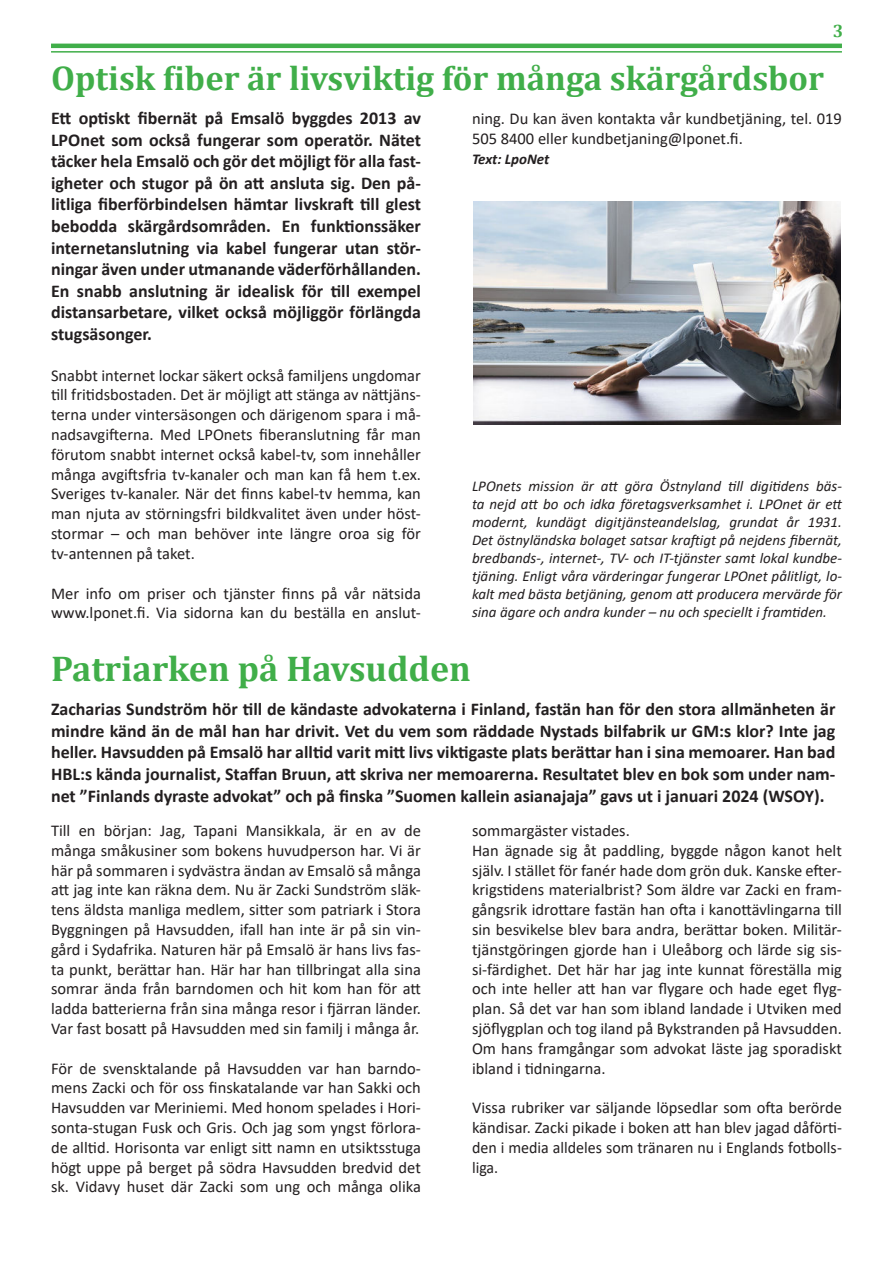
<style>
.page{position:relative;width:893px;height:1263px;background:#fff}
.page>*{position:absolute;margin:0;border:0;box-sizing:border-box;transform-origin:0 0}
.t1{font:700 36px "Cambria";color:#40ae49}
.t2{font:700 34.5px "Cambria";color:#40ae49}
.t3{font:700 18px/21.6px "Calibri";color:#231f20;text-align:justify}
.t4{font:700 18px "Cambria";color:#40ae49}
.t5{font:16.5px/19.8px "Calibri";color:#231f20;text-align:justify}
.t6{font:italic 15px/18px "Calibri";color:#231f20;text-align:justify}
.t7{font:italic 700 15px "Calibri";color:#231f20}
</style>
<div class="page">
<hr style="left:51px;top:44px;width:791px;height:4px;background:#40ae49">
<hr style="left:51px;top:51px;width:791px;height:2px;background:#40ae49">
<img style="left:473px;top:202px;width:367px;height:223px">
<p class="t4" style="left:833px;top:21px;width:12px">3</p>
<h2 class="t2" style="left:51px;top:53px;width:775px">Optisk fiber är livsviktig för många skärgårdsbor</h2>
<p class="t3" style="left:51px;top:107px;width:371px">Ett optiskt fibernät på Emsalö byggdes 2013 av LPOnet som också fungerar som operatör. Nätet täcker hela Emsalö och gör det möjligt för alla fast&shy;igheter och stugor på ön att ansluta sig. Den på&shy;litliga fiberförbindelsen hämtar livskraft till glest bebodda skärgårdsområden. En funktionssäker internetanslutning via kabel fungerar utan stör&shy;ningar även under utmanande väderförhållanden.<br>En snabb anslutning är idealisk för till exempel distansarbetare, vilket också möjliggör förlängda stugsäsonger.</p>
<p class="t5" style="left:51px;top:365px;width:371px">Snabbt internet lockar säkert också familjens ungdomar till fritidsbostaden. Det är möjligt att stänga av nättjäns&shy;terna under vintersäsongen och därigenom spara i må&shy;nadsavgifterna. Med LPOnets fiberanslutning får man förutom snabbt internet också kabel-tv, som innehåller många avgiftsfria tv-kanaler och man kan få hem t.ex.<br>Sveriges tv-kanaler. När det finns kabel-tv hemma, kan man njuta av störningsfri bildkvalitet även under höst&shy;stormar – och man behöver inte längre oroa sig för tv-antennen på taket.</p>
<p class="t5" style="left:51px;top:583px;width:371px">Mer info om priser och tjänster finns på vår nätsida www.lponet.fi. Via sidorna kan du beställa en anslut-</p>
<p class="t5" style="left:472px;top:108px;width:371px">ning. Du kan även kontakta vår kundbetjäning, tel. 019<br>505 8400 eller kundbetjaning@lponet.fi.</p>
<p class="t7" style="left:472px;top:148px;width:79px">Text: LpoNet</p>
<p class="t6" style="left:472px;top:476px;width:372px">LPOnets mission är att göra Östnyland till digitidens bäs&shy;ta nejd att bo och idka företagsverksamhet i. LPOnet är ett modernt, kundägt digitjänsteandelslag, grundat år 1931.<br>Det östnyländska bolaget satsar kraftigt på nejdens fibernät, bredbands-, internet-, TV- och IT-tjänster samt lokal kundbe&shy;tjäning. Enligt våra värderingar fungerar LPOnet pålitligt, lo&shy;kalt med bästa betjäning, genom att producera mervärde för sina ägare och andra kunder – nu och speciellt i framtiden.</p>
<h1 class="t1" style="left:51px;top:648px;width:421px">Patriarken på Havsudden</h1>
<p class="t3" style="left:51px;top:698px;width:786px">Zacharias Sundström hör till de kändaste advokaterna i Finland, fastän han för den stora allmänheten är mindre känd än de mål han har drivit. Vet du vem som räddade Nystads bilfabrik ur GM:s klor? Inte jag heller. Havsudden på Emsalö har alltid varit mitt livs viktigaste plats berättar han i sina memoarer. Han bad HBL:s kända journalist, Staffan Bruun, att skriva ner memoarerna. Resultatet blev en bok som under nam&shy;net ”Finlands dyraste advokat” och på finska ”Suomen kallein asianajaja” gavs ut i januari 2024 (WSOY).</p>
<p class="t5" style="left:51px;top:820px;width:371px">Till en början: Jag, Tapani Mansikkala, är en av de många småkusiner som bokens huvudperson har. Vi är här på sommaren i sydvästra ändan av Emsalö så många att jag inte kan räkna dem. Nu är Zacki Sundström släk&shy;tens äldsta manliga medlem, sitter som patriark i Stora Byggningen på Havsudden, ifall han inte är på sin vin&shy;gård i Sydafrika. Naturen här på Emsalö är hans livs fas&shy;ta punkt, berättar han. Här har han tillbringat alla sina somrar ända från barndomen och hit kom han för att ladda batterierna från sina många resor i fjärran länder.<br>Var fast bosatt på Havsudden med sin familj i många år.</p>
<p class="t5" style="left:51px;top:1058px;width:371px">För de svensktalande på Havsudden var han barndo&shy;mens Zacki och för oss finskatalande var han Sakki och Havsudden var Meriniemi. Med honom spelades i Hori&shy;sonta-stugan Fusk och Gris. Och jag som yngst förlora&shy;de alltid. Horisonta var enligt sitt namn en utsiktsstuga högt uppe på berget på södra Havsudden bredvid det sk. Vidavy huset där Zacki som ung och många olika</p>
<p class="t5" style="left:472px;top:821px;width:371px;text-align:left">sommargäster vistades.<br>Han ägnade sig åt paddling, byggde någon kanot helt själv. I stället för fanér hade dom grön duk. Kanske efter&shy;krigstidens materialbrist? Som äldre var Zacki en fram&shy;gångsrik idrottare fastän han ofta i kanottävlingarna till sin besvikelse blev bara andra, berättar boken. Militär&shy;tjänstgöringen gjorde han i Uleåborg och lärde sig sis&shy;si-färdighet. Det här har jag inte kunnat föreställa mig och inte heller att han var flygare och hade eget flyg&shy;plan. Så det var han som ibland landade i Utviken med sjöflygplan och tog iland på Bykstranden på Havsudden.<br>Om hans framgångar som advokat läste jag sporadiskt ibland i tidningarna.</p>
<p class="t5" style="left:472px;top:1097px;width:371px">Vissa rubriker var säljande löpsedlar som ofta berörde kändisar. Zacki pikade i boken att han blev jagad dåförti&shy;den i media alldeles som tränaren nu i Englands fotbolls&shy;liga.</p>
</div>
